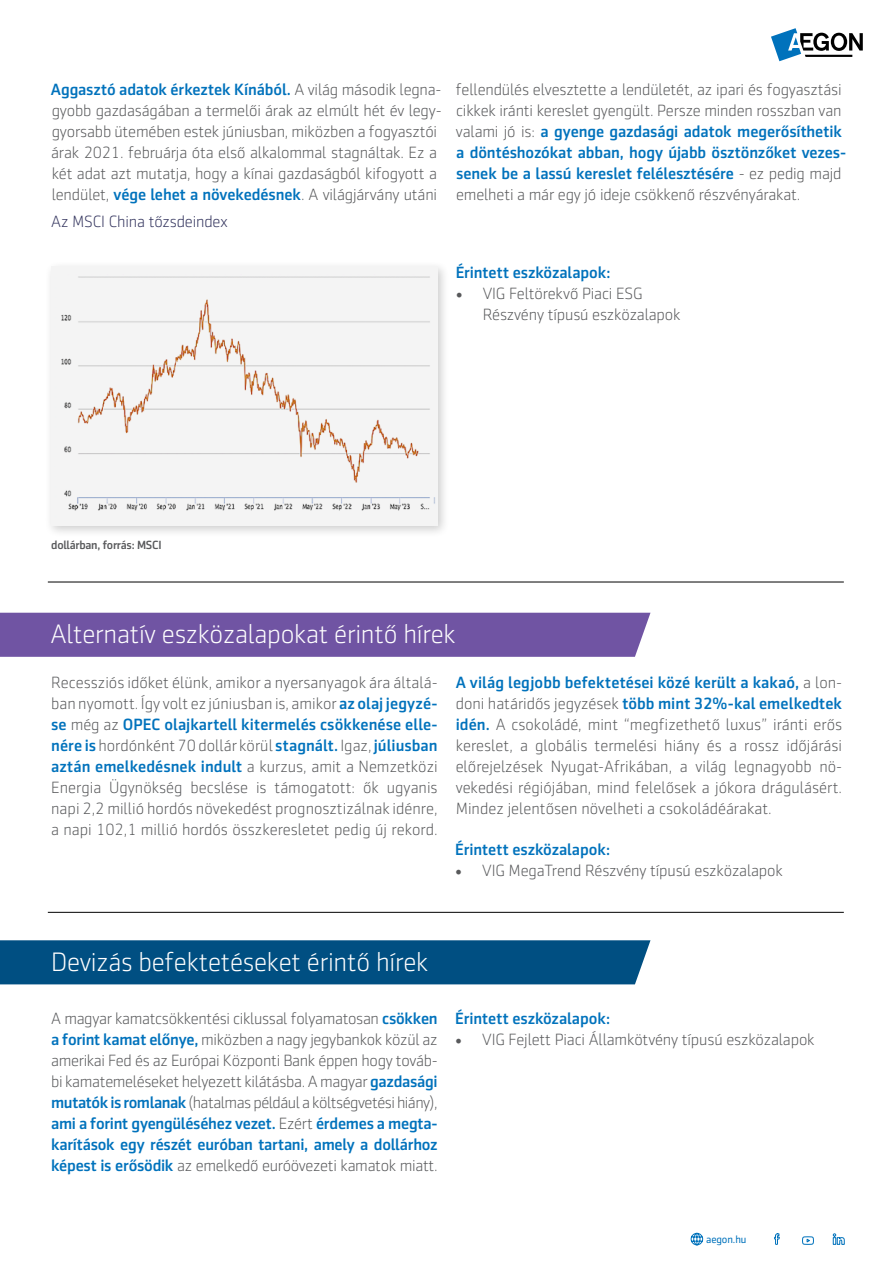
<style>
.page{position:relative;width:893px;height:1263px;background:#fff}
.page>*{position:absolute;margin:0;border:0;box-sizing:border-box;transform-origin:0 0}
.t1{font:300 27px "Sentico Sans DT";letter-spacing:-.01em;color:#fff}
.t2{font:300 16.5px/21px "Sentico Sans DT";letter-spacing:-.01em;color:#58595b}
.t3{font:500 16.5px "Sentico Sans DT";letter-spacing:-.01em;color:#0072bc}
.t4{font:300 16.5px "Sentico Sans DT";letter-spacing:-.01em;color:#34355e}
.t5{font:500 12px "Sentico Sans DT";letter-spacing:-.02em;color:#58595b}
.t6{font:10.8px "Sentico Sans DT";letter-spacing:-.01em;color:#0072bc}
.s1{font-weight:500;color:#0072bc}
.s2{font-family:"Minion Pro";font-weight:400;font-size:18px}
</style>
<div class="page">
<svg style="left:771px;top:28px;width:92px;height:33px"></svg>
<svg style="left:802px;top:1237px;width:12px;height:8px"></svg>
<svg style="left:832px;top:1233px;width:13px;height:12px"></svg>
<svg style="left:774px;top:1233px;width:6px;height:12px"></svg>
<svg style="left:690px;top:1232px;width:14px;height:14px"></svg>
<div style="left:0;top:613px;width:650px;height:44px;background:#7054a3"></div>
<hr style="left:48px;top:912px;width:796px;height:1px;background:#000">
<hr style="left:48px;top:582px;width:796px;height:1px;background:#000">
<div style="left:45px;top:261px;width:405px;height:277px;background:#000;opacity:.2"></div>
<div style="left:51px;top:267px;width:387px;height:259px;background:#f4f4f4"></div>
<img style="left:61px;top:276px;width:374px;height:235px">
<div style="left:0;top:940px;width:650px;height:44px;background:#004f82"></div>
<p class="t2" style="left:51px;top:79px;width:392px"><span class="s1">Aggasztó adatok érkeztek Kínából.</span> A világ második legna&shy;gyobb gazdaságában a termelői árak az elmúlt hét év leg - gyorsabb ütemében estek júniusban, miközben a fogyasztói árak 2021. februárja óta első alkalommal stagnáltak. Ez a két adat azt mutatja, hogy a kínai gazdaságból kifogyott a lendület, <span class="s1">vége lehet a növekedésnek</span>. A világjárvány utáni</p>
<p class="t2" style="left:456px;top:79px;width:392px">fellendülés elvesztette a lendületét, az ipari és fogyasztási cikkek iránti kereslet gyengült. Persze minden rosszban van valami jó is: <span class="s1">a gyenge gazdasági adatok megerősíthetik a döntéshozókat abban, hogy újabb ösztönzőket vezes&shy;senek be a lassú kereslet felélesztésére</span> - ez pedig majd emelheti a már egy jó ideje csökkenő részvényárakat.</p>
<p class="t4" style="left:51px;top:213px;width:178px">Az MSCI China tőzsdeindex</p>
<p class="t5" style="left:51px;top:538px;width:112px">dollárban, forrás: MSCI</p>
<p class="t3" style="left:456px;top:263px;width:156px">Érintett eszközalapok:</p>
<p class="t2" style="left:483px;top:283px;width:199px;text-indent:-27px"><span class="s2">•</span> VIG Feltörekvő Piaci ESG<br>Részvény típusú eszközalapok</p>
<h1 class="t1" style="left:50px;top:620px;width:407px">Alternatív eszközalapokat érintő hírek</h1>
<p class="t2" style="left:51px;top:672px;width:388px;text-align:justify">Recessziós időket élünk, amikor a nyersanyagok ára általá&shy;ban nyomott. Így volt ez júniusban is, amikor <span class="s1">az olaj jegyzé&shy;se</span> még az <span class="s1">OPEC olajkartell kitermelés csökkenése elle&shy;nére is</span> hordónként 70 dollár körül <span class="s1">stagnált.</span> Igaz, <span class="s1">júliusban aztán emelkedésnek indult</span> a kurzus, amit a Nemzetközi Energia Ügynökség becslése is támogatott: ők ugyanis napi 2,2 millió hordós növekedést prognosztizálnak idénre, a napi 102,1 millió hordós összkeresletet pedig új rekord.</p>
<p class="t2" style="left:456px;top:672px;width:388px;text-align:justify"><span class="s1">A világ legjobb befektetései közé került a kakaó,</span> a lon&shy;doni határidős jegyzések <span class="s1">több mint 32%-kal emelkedtek idén.</span> A csokoládé, mint “megfizethető luxus” iránti erős kereslet, a globális termelési hiány és a rossz időjárási előrejelzések Nyugat-Afrikában, a világ legnagyobb nö&shy;vekedési régiójában, mind felelősek a jókora drágulásért.<br>Mindez jelentősen növelheti a csokoládéárakat.</p>
<p class="t3" style="left:455px;top:840px;width:156px">Érintett eszközalapok:</p>
<p class="t2" style="left:455px;top:859px;width:329px"><span class="s2">•</span> VIG MegaTrend Részvény típusú eszközalapok</p>
<h1 class="t1" style="left:51px;top:947px;width:379px">Devizás befektetéseket érintő hírek</h1>
<p class="t2" style="left:51px;top:1008px;width:388px;text-align:justify">A magyar kamatcsökkentési ciklussal folyamatosan <span class="s1">csökken a forint kamat előnye,</span> miközben a nagy jegybankok közül az amerikai Fed és az Európai Központi Bank éppen hogy továb&shy;bi kamatemeléseket helyezett kilátásba. A magyar <span class="s1">gazdasági mutatók is romlanak</span> (hatalmas például a költségvetési hiány), <span class="s1">ami a forint gyengüléséhez vezet.</span> Ezért <span class="s1">érdemes a megta&shy;karítások egy részét euróban tartani, amely a dollárhoz képest is erősödik</span> az emelkedő euróövezeti kamatok miatt.</p>
<p class="t3" style="left:455px;top:1009px;width:156px">Érintett eszközalapok:</p>
<p class="t2" style="left:455px;top:1029px;width:361px"><span class="s2">•</span> VIG Fejlett Piaci Államkötvény típusú eszközalapok</p>
<p class="t6" style="left:706px;top:1233px;width:42px">aegon.hu</p>
</div>
